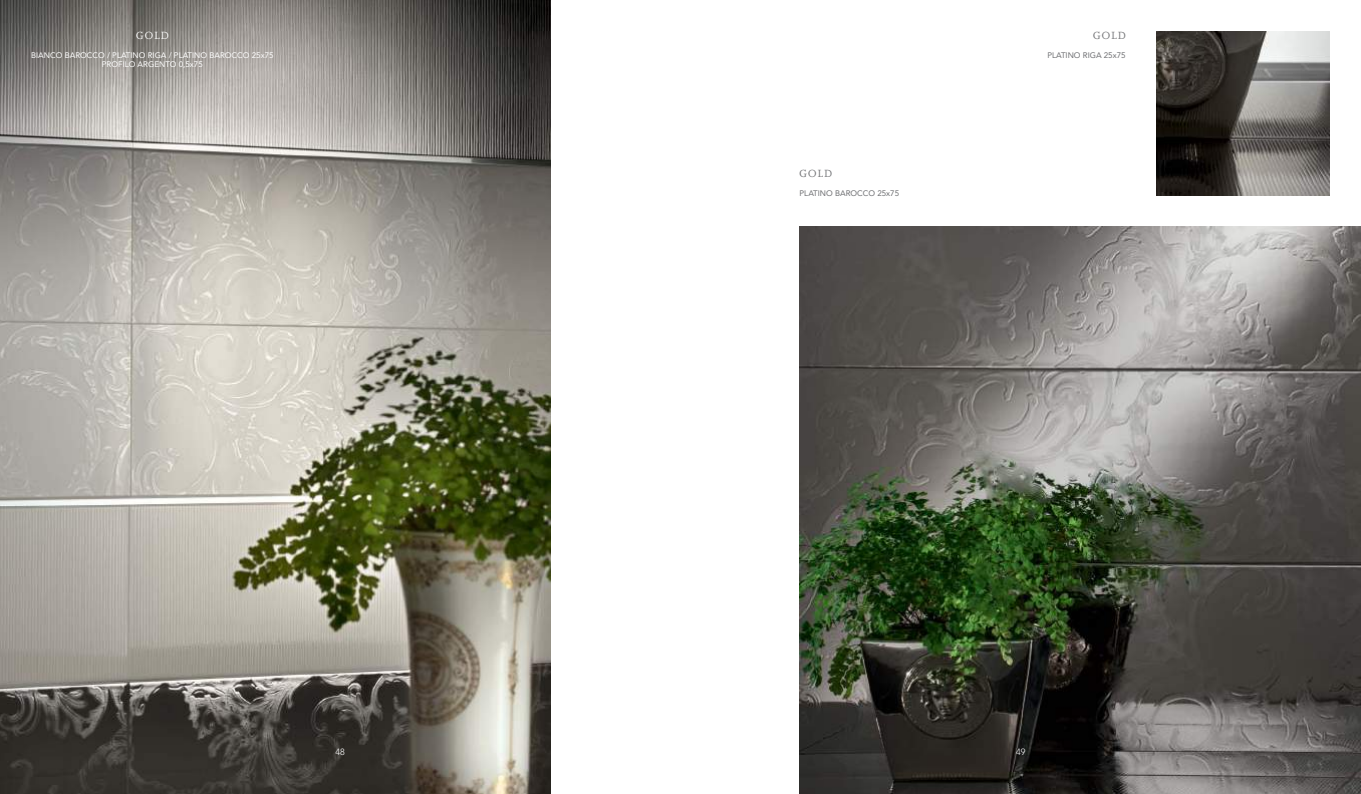
<style>
.page{position:relative;width:1361px;height:794px;background:#fff}
.page>*{position:absolute;margin:0;border:0;box-sizing:border-box;transform-origin:0 0}
.t1{font:12px "Joanna MT Std";letter-spacing:.1em;color:#6d6e71}
.t2{font:12px "Joanna MT Std";color:#fff}
.t3{font:300 9px "Avenir LT Std";color:#fff}
.t4{font:8px/9px "Avenir LT Std";color:#fff;text-align:center}
.t5{font:8px "Avenir LT Std";color:#6d6e71}
</style>
<div class="page">
<img style="left:0;top:0;width:550px;height:794px">
<img style="left:1157px;top:31px;width:172px;height:165px">
<img style="left:799px;top:227px;width:562px;height:567px">
<h1 class="t2" style="left:136px;top:29px;width:34px">GOLD</h1>
<p class="t4" style="left:31px;top:50px;width:244px">BIANCO BAROCCO / PLATINO RIGA / PLATINO BAROCCO 25x75<br>PROFILO ARGENTO 0,5x75</p>
<h1 class="t1" style="left:799px;top:167px;width:34px">GOLD</h1>
<p class="t5" style="left:799px;top:188px;width:101px">PLATINO BAROCCO 25x75</p>
<h1 class="t1" style="left:1093px;top:29px;width:34px">GOLD</h1>
<p class="t5" style="left:1047px;top:50px;width:80px">PLATINO RIGA 25x75</p>
<p class="t3" style="left:335px;top:747px;width:11px">48</p>
<p class="t3" style="left:1016px;top:747px;width:11px">49</p>
</div>
